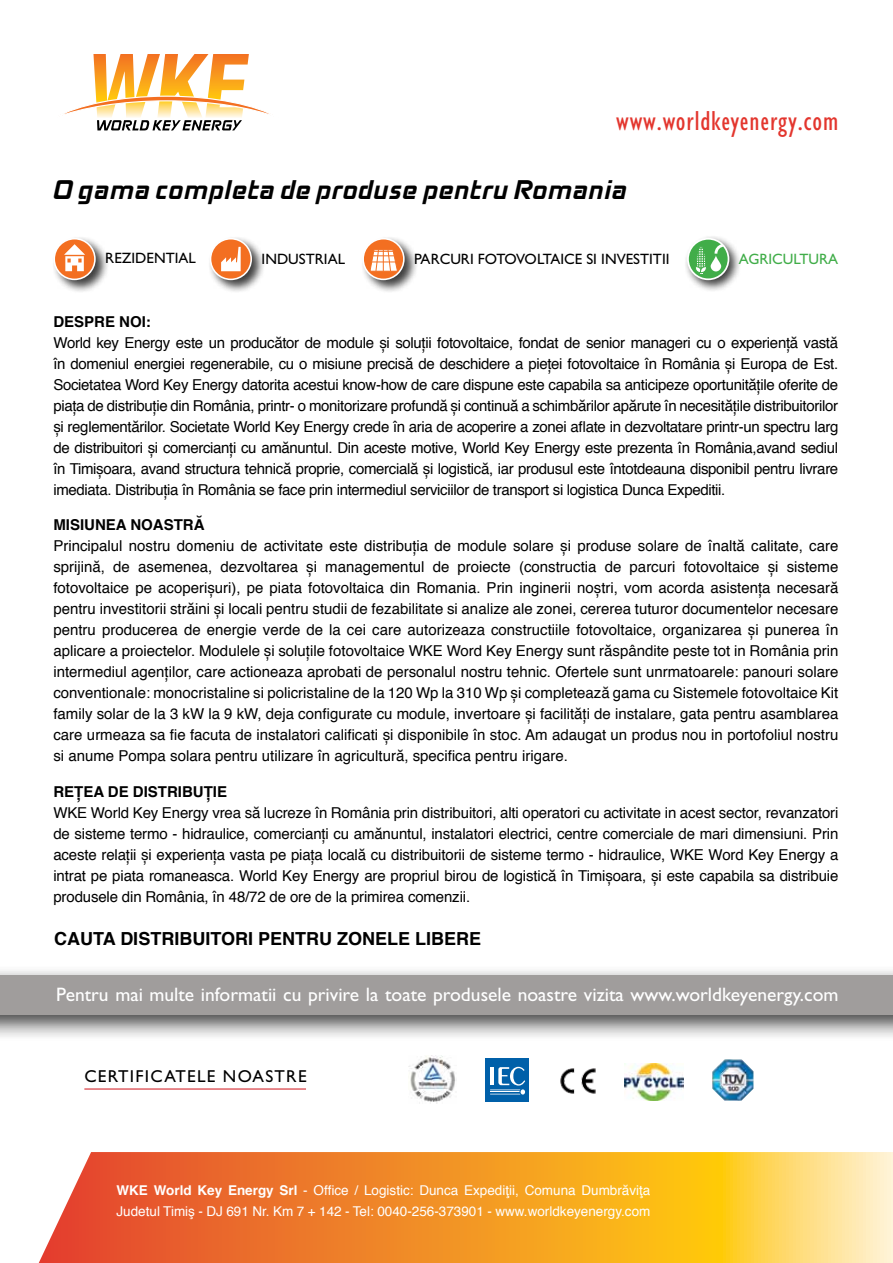
<style>
.page{position:relative;width:893px;height:1263px;background:#fff}
.page>*{position:absolute;margin:0;border:0;box-sizing:border-box;transform-origin:0 0}
.t1{font:condensed 28.35px "Gill Sans Std";letter-spacing:.03em;color:#e3362e}
.t2{font:700 24px "OPTI Mirc";color:#000}
.t3{font:19.5px "Gill Sans Std";color:#fff}
.t4{font:700 18px "Helvetica";color:#000}
.t5{font:17.25px "Gill Sans Std";color:#000}
.t6{font:15px/21px "Helvetica";letter-spacing:-.01em;color:#000;text-align:justify}
.t7{font:15px "Gill Sans Std";color:#000}
.t8{font:700 15px "Helvetica";color:#000}
.t9{font:15px "Gill Sans Std";color:#41ad49}
.t10{font:13.5px/21px "Helvetica";color:#fff}
.s1{font-weight:700}
</style>
<div class="page">
<img style="left:408px;top:1056px;width:47px;height:47px">
<div style="left:483px;top:1056px;width:48px;height:47px;background:linear-gradient(to bottom,#fff,#fff)"></div>
<div style="left:485px;top:1058px;width:43px;height:43px;background:#0060a9"></div>
<div style="left:519px;top:1088px;width:7px;height:7px;background:#0864ab;border-radius:50%"></div>
<svg style="left:490px;top:1067px;width:35px;height:28px"></svg>
<img style="left:560px;top:1068px;width:36px;height:26px">
<img style="left:624px;top:1064px;width:60px;height:36px">
<hr style="left:84px;top:1088px;width:222px;height:1px;background:#d2232a">
<img style="left:712px;top:1059px;width:41px;height:42px">
<svg style="left:64px;top:54px;width:205px;height:76px"></svg>
<svg style="left:39px;top:1152px;width:854px;height:111px;background:#f39d3c"></svg>
<div style="left:360px;top:236px;width:58px;height:57px;background:#000;opacity:.75"></div>
<div style="left:363px;top:239px;width:41px;height:40px;background:#f36f21;border-radius:50%"></div>
<div style="left:362px;top:238px;width:43px;height:42px;border:2px solid #fff;border-radius:50%"></div>
<svg style="left:370px;top:249px;width:27px;height:23px"></svg>
<div style="left:51px;top:236px;width:58px;height:57px;background:#000;opacity:.75"></div>
<div style="left:54px;top:239px;width:41px;height:40px;background:#f36f21;border-radius:50%"></div>
<div style="left:53px;top:238px;width:43px;height:42px;border:2px solid #fff;border-radius:50%"></div>
<svg style="left:64px;top:244px;width:21px;height:27px"></svg>
<div style="left:207px;top:236px;width:58px;height:57px;background:#000;opacity:.75"></div>
<div style="left:211px;top:239px;width:40px;height:40px;background:#f36f21;border-radius:50%"></div>
<div style="left:210px;top:238px;width:42px;height:42px;border:2px solid #fff;border-radius:50%"></div>
<svg style="left:221px;top:247px;width:20px;height:24px"></svg>
<div style="left:0;top:964px;width:893px;height:77px;background:#000;opacity:.75"></div>
<div style="left:0;top:975px;width:893px;height:40px;background:#a09d9c"></div>
<div style="left:683px;top:234px;width:58px;height:58px;background:#000;opacity:.75"></div>
<div style="left:688px;top:239px;width:40px;height:40px;background:#41ad49;border-radius:50%"></div>
<div style="left:687px;top:238px;width:42px;height:42px;border:2px solid #fff;border-radius:50%"></div>
<svg style="left:711px;top:255px;width:10px;height:16px"></svg>
<svg style="left:714px;top:244px;width:10px;height:10px"></svg>
<svg style="left:696px;top:247px;width:10px;height:26px"></svg>
<h1 class="t1" style="left:616px;top:105px;width:223px">www.worldkeyenergy.com</h1>
<h2 class="t2" style="left:53px;top:170px;width:576px">O gama completa de produse pentru Romania</h2>
<p class="t7" style="left:105px;top:249px;width:92px">REZIDENTIAL</p>
<p class="t7" style="left:262px;top:250px;width:85px">INDUSTRIAL</p>
<p class="t7" style="left:414px;top:250px;width:257px">PARCURI FOTOVOLTAICE SI INVESTITII</p>
<p class="t9" style="left:739px;top:250px;width:101px">AGRICULTURA</p>
<p class="t8" style="left:53px;top:312px;width:99px">DESPRE NOI:</p>
<p class="t6" style="left:53px;top:333px;width:786px">World key Energy este un producător de module și soluții fotovoltaice, fondat de senior manageri cu o experiență vastă în domeniul energiei regenerabile, cu o misiune precisă de deschidere a pieței fotovoltaice în România și Europa de Est.<br>Societatea Word Key Energy datorita acestui know-how de care dispune este capabila sa anticipeze oportunitățile oferite de piața de distribuție din România, printr- o monitorizare profundă și continuă a schimbărilor apărute în necesitățile distribuitorilor și reglementărilor. Societate World Key Energy crede în aria de acoperire a zonei aflate in dezvoltatare printr-un spectru larg de distribuitori și comercianți cu amănuntul. Din aceste motive, World Key Energy este prezenta în România,avand sediul în Timișoara, avand structura tehnică proprie, comercială și logistică, iar produsul este întotdeauna disponibil pentru livrare imediata. Distribuția în România se face prin intermediul serviciilor de transport si logistica Dunca Expeditii.</p>
<p class="t8" style="left:53px;top:515px;width:153px">MISIUNEA NOASTRĂ</p>
<p class="t6" style="left:53px;top:537px;width:786px">Principalul nostru domeniu de activitate este distribuția de module solare și produse solare de înaltă calitate, care sprijină, de asemenea, dezvoltarea și managementul de proiecte (constructia de parcuri fotovoltaice și sisteme fotovoltaice pe acoperișuri), pe piata fotovoltaica din Romania. Prin inginerii noștri, vom acorda asistența necesară pentru investitorii străini și locali pentru studii de fezabilitate si analize ale zonei, cererea tuturor documentelor necesare pentru producerea de energie verde de la cei care autorizeaza constructiile fotovoltaice, organizarea și punerea în aplicare a proiectelor. Modulele și soluțile fotovoltaice WKE Word Key Energy sunt răspândite peste tot in România prin intermediul agenților, care actioneaza aprobati de personalul nostru tehnic. Ofertele sunt unrmatoarele: panouri solare conventionale: monocristaline si policristaline de la 120 Wp la 310 Wp și completează gama cu Sistemele fotovoltaice Kit family solar de la 3 kW la 9 kW, deja configurate cu module, invertoare și facilități de instalare, gata pentru asamblarea care urmeaza sa fie facuta de instalatori calificati și disponibile în stoc. Am adaugat un produs nou in portofoliul nostru si anume Pompa solara pentru utilizare în agricultură, specifica pentru irigare.</p>
<p class="t8" style="left:53px;top:781px;width:173px">REȚEA DE DISTRIBUȚIE</p>
<p class="t6" style="left:53px;top:803px;width:786px">WKE World Key Energy vrea să lucreze în România prin distribuitori, alti operatori cu activitate in acest sector, revanzatori de sisteme termo - hidraulice, comercianți cu amănuntul, instalatori electrici, centre comerciale de mari dimensiuni. Prin aceste relații și experiența vasta pe piața locală cu distribuitorii de sisteme termo - hidraulice, WKE Word Key Energy a intrat pe piata romaneasca. World Key Energy are propriul birou de logistică în Timișoara, și este capabila sa distribuie produsele din România, în 48/72 de ore de la primirea comenzii.</p>
<p class="t4" style="left:54px;top:926px;width:26px">CAUTA</p>
<p class="t4" style="left:120px;top:926px;width:12px">DISTRIBUITORI</p>
<p class="t4" style="left:258px;top:926px;width:13px">PENTRU</p>
<p class="t4" style="left:337px;top:926px;width:25px">ZONELE</p>
<p class="t4" style="left:415px;top:926px;width:12px">LIBERE</p>
<h3 class="t3" style="left:56px;top:983px;width:784px">Pentru mai multe informatii cu privire la toate produsele noastre vizita www.worldkeyenergy.com</h3>
<p class="t5" style="left:84px;top:1066px;width:25px">Certificatele</p>
<p class="t5" style="left:223px;top:1066px;width:13px">noastre</p>
<p class="t10" style="left:116px;top:1180px;width:535px"><span class="s1">WKE WORLD KEY ENERGY SRL</span> - Office / Logistic: Dunca Expediţii, Comuna Dumbrăviţa<br>Judetul Timiş - DJ 691 Nr. Km 7 + 142 - Tel: 0040-256-373901 - www.worldkeyenergy.com</p>
</div>
